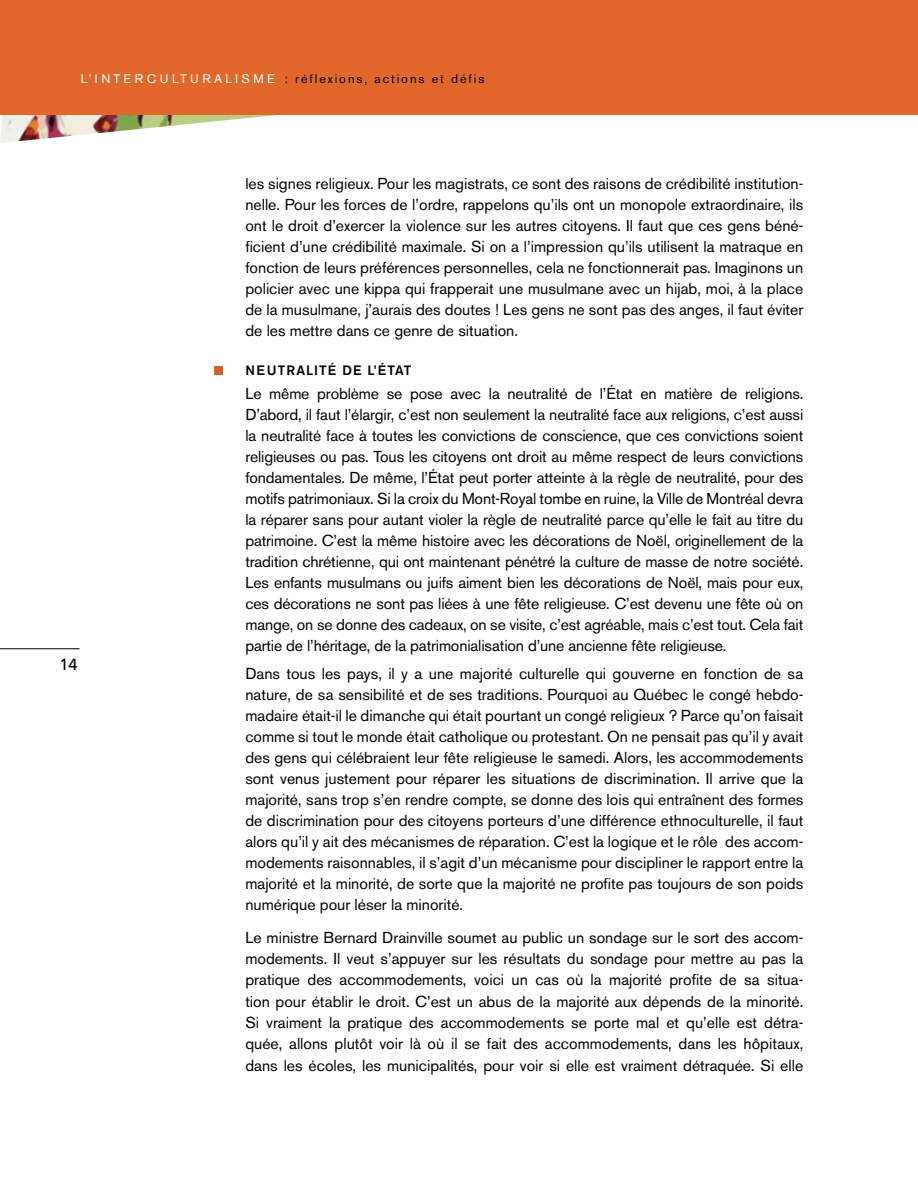
<style>
.page{position:relative;width:918px;height:1188px;background:#fff}
.page>*{position:absolute;margin:0;border:0;box-sizing:border-box;transform-origin:0 0}
.t1{font:16.2px "Frutiger";color:#000}
.t2{font:15.75px/21px "Akzidenz Grotesk BE";color:#000;text-align:justify}
.t3{font:500 13.5px "Akzidenz Grotesk BE";letter-spacing:.085em;color:#000}
.t4{font:12.3px "Akzidenz Grotesk BE";letter-spacing:.15em;color:#000}
.t5{font:12.3px "Akzidenz Grotesk BE";color:#fff}
</style>
<div class="page">
<img style="left:0;top:114px;width:548px;height:29px">
<div style="left:0;top:0;width:918px;height:114px;background:#e2672a"></div>
<hr style="left:0;top:649px;width:80px;height:1px;background:#000">
<div style="left:214px;top:366px;width:8px;height:9px;background:#d2632b"></div>
<p class="t5" style="left:81px;top:72px;width:26px">L’interculturalisme</p>
<p class="t4" style="left:285px;top:72px;width:201px">: réflexions, actions et défis</p>
<p class="t1" style="left:60px;top:655px;width:19px">14</p>
<p class="t2" style="left:245px;top:173px;width:560px">les signes religieux. Pour les magistrats, ce sont des raisons de crédibilité institution&shy;nelle. Pour les forces de l’ordre, rappelons qu’ils ont un monopole extraordinaire, ils ont le droit d’exercer la violence sur les autres citoyens. Il faut que ces gens béné&shy;ficient d’une crédibilité maximale. Si on a l’impression qu’ils utilisent la matraque en fonction de leurs préférences personnelles, cela ne fonctionnerait pas. Imaginons un policier avec une kippa qui frapperait une musulmane avec un hijab, moi, à la place de la musulmane, j’aurais des doutes ! Les gens ne sont pas des anges, il faut éviter de les mettre dans ce genre de situation.</p>
<p class="t3" style="left:245px;top:362px;width:168px">NEUTRALITÉ DE L’ÉTAT</p>
<p class="t2" style="left:245px;top:383px;width:560px">Le même problème se pose avec la neutralité de l’État en matière de religions.<br>D’abord, il faut l’élargir, c’est non seulement la neutralité face aux religions, c’est aussi la neutralité face à toutes les convictions de conscience, que ces convictions soient religieuses ou pas. Tous les citoyens ont droit au même respect de leurs convictions fondamentales. De même, l’État peut porter atteinte à la règle de neutralité, pour des motifs patrimoniaux. Si la croix du Mont-Royal tombe en ruine, la Ville de Montréal devra la réparer sans pour autant violer la règle de neutralité parce qu’elle le fait au titre du patrimoine. C’est la même histoire avec les décorations de Noël, originellement de la tradition chrétienne, qui ont maintenant pénétré la culture de masse de notre société.<br>Les enfants musulmans ou juifs aiment bien les décorations de Noël, mais pour eux, ces décorations ne sont pas liées à une fête religieuse. C’est devenu une fête où on mange, on se donne des cadeaux, on se visite, c’est agréable, mais c’est tout. Cela fait partie de l’héritage, de la patrimonialisation d’une ancienne fête religieuse.</p>
<p class="t2" style="left:245px;top:663px;width:560px">Dans tous les pays, il y a une majorité culturelle qui gouverne en fonction de sa nature, de sa sensibilité et de ses traditions. Pourquoi au Québec le congé hebdo&shy;madaire était-il le dimanche qui était pourtant un congé religieux ? Parce qu’on faisait comme si tout le monde était catholique ou protestant. On ne pensait pas qu’il y avait des gens qui célébraient leur fête religieuse le samedi. Alors, les accommodements sont venus justement pour réparer les situations de discrimination. Il arrive que la majorité, sans trop s’en rendre compte, se donne des lois qui entraînent des formes de discrimination pour des citoyens porteurs d’une différence ethnoculturelle, il faut alors qu’il y ait des mécanismes de réparation. C’est la logique et le rôle des accom&shy;modements raisonnables, il s’agit d’un mécanisme pour discipliner le rapport entre la majorité et la minorité, de sorte que la majorité ne profite pas toujours de son poids numérique pour léser la minorité.</p>
<p class="t2" style="left:245px;top:927px;width:560px">Le ministre Bernard Drainville soumet au public un sondage sur le sort des accom&shy;modements. Il veut s’appuyer sur les résultats du sondage pour mettre au pas la pratique des accommodements, voici un cas où la majorité profite de sa situa&shy;tion pour établir le droit. C’est un abus de la majorité aux dépends de la minorité.<br>Si vraiment la pratique des accommodements se porte mal et qu’elle est détra&shy;quée, allons plutôt voir là où il se fait des accommodements, dans les hôpitaux, dans les écoles, les municipalités, pour voir si elle est vraiment détraquée. Si elle</p>
</div>
